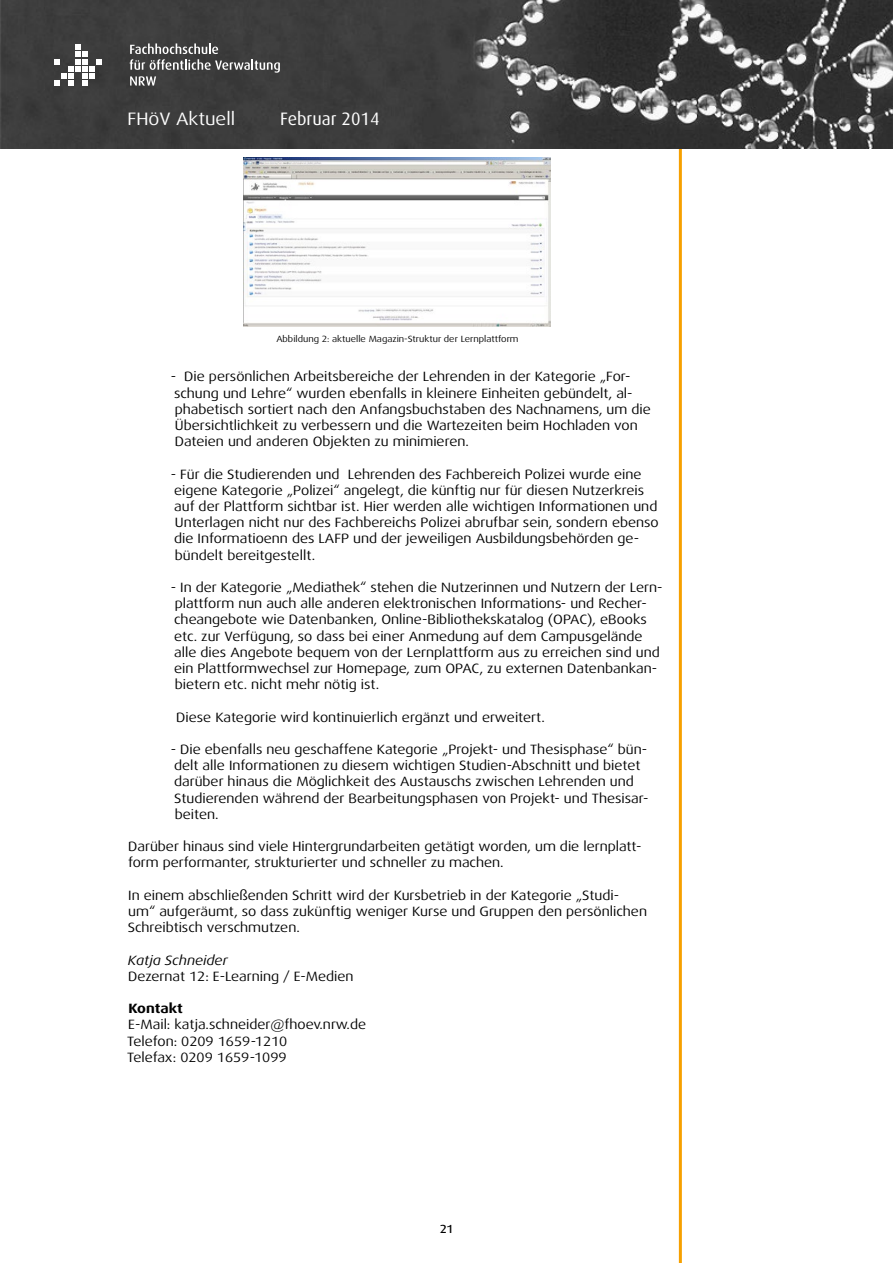
<style>
.page{position:relative;width:893px;height:1263px;background:#fff}
.page>*{position:absolute;margin:0;border:0;box-sizing:border-box;transform-origin:0 0}
.t1{font:18px "Dax Wide";color:#fff}
.t2{font:18px "Dax";color:#fff}
.t3{font:15px "Dax Regular Caps";color:#000}
.t4{font:13.5px/16.2px "Dax Wide";color:#000}
.t5{font:italic 13.5px "Dax Wide";color:#000}
.t6{font:700 13.5px "Dax Wide";color:#000}
.t7{font:9px "Dax Wide";color:#000}
</style>
<div class="page">
<hr style="left:679px;top:148px;width:3px;height:1115px;background:#f6a000">
<img style="left:0;top:0;width:893px;height:148px">
<svg style="left:54px;top:45px;width:48px;height:41px"></svg>
<svg style="left:130px;top:43px;width:150px;height:43px;background:#595959"></svg>
<img style="left:244px;top:158px;width:306px;height:168px">
<h1 class="t1" style="left:128px;top:109px;width:109px">FHöV Aktuell</h1>
<h1 class="t2" style="left:280px;top:109px;width:101px">Februar 2014</h1>
<p class="t7" style="left:276px;top:333px;width:244px">Abbildung 2: aktuelle Magazin-Struktur der Lernplattform</p>
<p class="t4" style="left:171px;top:369px;width:482px">- Die persönlichen Arbeitsbereiche der Lehrenden in der Kategorie „For&shy;schung und Lehre“ wurden ebenfalls in kleinere Einheiten gebündelt, al&shy;phabetisch sortiert nach den Anfangsbuchstaben des Nachnamens, um die Übersichtlichkeit zu verbessern und die Wartezeiten beim Hochladen von Dateien und anderen Objekten zu minimieren.</p>
<p class="t4" style="left:171px;top:466px;width:489px">- Für die Studierenden und Lehrenden des Fachbereich Polizei wurde eine eigene Kategorie „Polizei“ angelegt, die künftig nur für diesen Nutzerkreis auf der Plattform sichtbar ist. Hier werden alle wichtigen Informationen und Unterlagen nicht nur des Fachbereichs Polizei abrufbar sein, sondern ebenso die Informatioenn des LAFP und der jeweiligen Ausbildungsbehörden ge&shy;bündelt bereitgestellt.</p>
<p class="t4" style="left:171px;top:579px;width:493px">- In der Kategorie „Mediathek“ stehen die Nutzerinnen und Nutzern der Lern&shy;plattform nun auch alle anderen elektronischen Informations- und Recher&shy;cheangebote wie Datenbanken, Online-Bibliothekskatalog (OPAC), eBooks etc. zur Verfügung, so dass bei einer Anmedung auf dem Campusgelände alle dies Angebote bequem von der Lernplattform aus zu erreichen sind und ein Plattformwechsel zur Homepage, zum OPAC, zu externen Datenbankan&shy;bietern etc. nicht mehr nötig ist.</p>
<p class="t4" style="left:176px;top:709px;width:370px">Diese Kategorie wird kontinuierlich ergänzt und erweitert.</p>
<p class="t4" style="left:171px;top:741px;width:479px">- Die ebenfalls neu geschaffene Kategorie „Projekt- und Thesisphase“ bün&shy;delt alle Informationen zu diesem wichtigen Studien-Abschnitt und bietet darüber hinaus die Möglichkeit des Austauschs zwischen Lehrenden und Studierenden während der Bearbeitungsphasen von Projekt- und Thesisar&shy;beiten.</p>
<p class="t4" style="left:128px;top:838px;width:515px">Darüber hinaus sind viele Hintergrundarbeiten getätigt worden, um die lernplatt&shy;form performanter, strukturierter und schneller zu machen.</p>
<p class="t4" style="left:128px;top:887px;width:521px">In einem abschließenden Schritt wird der Kursbetrieb in der Kategorie „Studi&shy;um“ aufgeräumt, so dass zukünftig weniger Kurse und Gruppen den persönlichen<br>Schreibtisch verschmutzen.</p>
<p class="t5" style="left:128px;top:952px;width:101px">Katja Schneider</p>
<p class="t4" style="left:128px;top:968px;width:227px">Dezernat 12: E-Learning / E-Medien</p>
<p class="t6" style="left:128px;top:1001px;width:56px">Kontakt</p>
<p class="t4" style="left:127px;top:1017px;width:241px">E-Mail: katja.schneider@fhoev.nrw.de<br>Telefon: 0209 1659-1210<br>Telefax: 0209 1659-1099</p>
<p class="t3" style="left:440px;top:1219px;width:15px">21</p>
</div>
